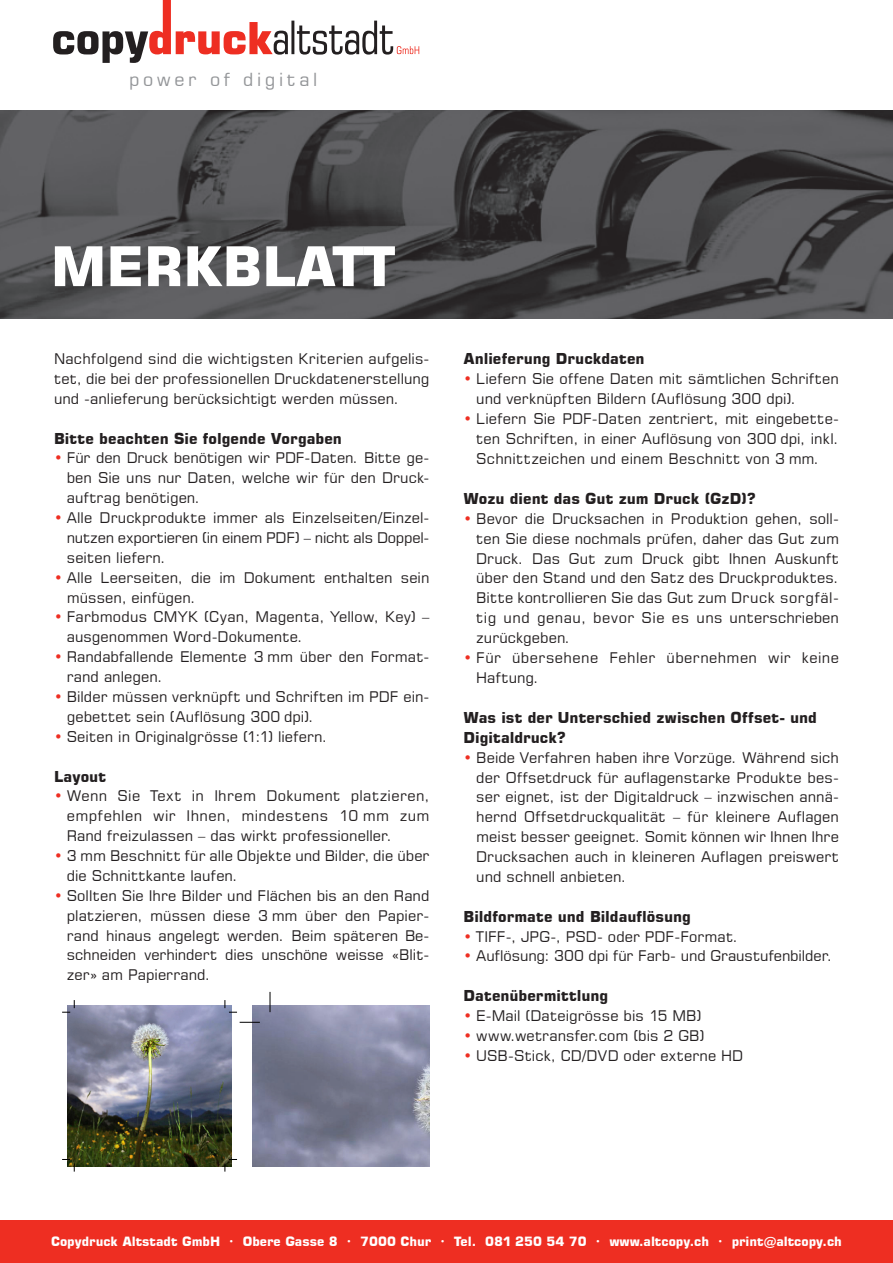
<style>
.page{position:relative;width:893px;height:1263px;background:#fff}
.page>*{position:absolute;margin:0;border:0;box-sizing:border-box;transform-origin:0 0}
.t1{font:700 54.75px "Square 721 BT";color:#fff}
.t2{font:18px "Square 721 BT";letter-spacing:.2em;color:#939598}
._01_Frage{font:700 15px/20.2px "Square 721 BT";color:#231f20}
._02_Antworten{font:14.7px/19.8px "Square 721 BT";letter-spacing:.005em;color:#231f20;text-align:justify}
._02_Antworten-2{font:14.7px/19.8px "Square 721 BT";letter-spacing:.025em;color:#231f20}
.t3{font:700 12.75px "Square 721 BT";color:#fff}
.s1{color:#ee2e22}
</style>
<div class="page">
<div style="left:0;top:1220px;width:893px;height:43px;background:#ee2e22"></div>
<svg style="left:53px;top:0;width:366px;height:63px"></svg>
<img style="left:0;top:111px;width:893px;height:208px">
<img style="left:67px;top:1005px;width:165px;height:161px">
<svg style="left:62px;top:1000px;width:13px;height:13px"></svg>
<svg style="left:62px;top:1159px;width:13px;height:12px"></svg>
<svg style="left:225px;top:1000px;width:12px;height:13px"></svg>
<svg style="left:225px;top:1159px;width:12px;height:12px"></svg>
<img style="left:252px;top:1005px;width:177px;height:161px">
<svg style="left:240px;top:1022px;width:20px;height:1px"></svg>
<svg style="left:270px;top:992px;width:1px;height:20px"></svg>
<p class="t2" style="left:129px;top:68px;width:190px">power of digital</p>
<p class="t1" style="left:51px;top:233px;width:347px">MERKBLATT</p>
<p class="_02_Antworten" style="left:54px;top:349px;width:377px">Nachfolgend sind die wichtigsten Kriterien aufgelis&shy;tet, die bei der professionellen Druckdatenerstellung und -anlieferung berücksichtigt werden müssen.</p>
<p class="_01_Frage" style="left:54px;top:428px;width:289px">Bitte beachten Sie folgende Vorgaben</p>
<p class="_02_Antworten" style="left:67px;top:448px;width:364px;text-indent:-13px"><span class="s1">•</span> Für den Druck benötigen wir PDF-Daten. Bitte ge&shy;ben Sie uns nur Daten, welche wir für den Druck&shy;auftrag benötigen.</p>
<p class="_02_Antworten" style="left:67px;top:508px;width:362px;text-indent:-13px"><span class="s1">•</span> Alle Druckprodukte immer als Einzelseiten/Einzel&shy;nutzen exportieren (in einem PDF) – nicht als Doppel&shy;seiten liefern.</p>
<p class="_02_Antworten" style="left:67px;top:567px;width:364px;text-indent:-13px"><span class="s1">•</span> Alle Leerseiten, die im Dokument enthalten sein müssen, einfügen.</p>
<p class="_02_Antworten" style="left:67px;top:607px;width:364px;text-indent:-13px"><span class="s1">•</span> Farbmodus CMYK (Cyan, Magenta, Yellow, Key) – ausgenommen Word-Dokumente.</p>
<p class="_02_Antworten" style="left:67px;top:647px;width:362px;text-indent:-13px"><span class="s1">•</span> Randabfallende Elemente 3 mm über den Format&shy;rand anlegen.</p>
<p class="_02_Antworten" style="left:67px;top:686px;width:364px;text-indent:-13px"><span class="s1">•</span> Bilder müssen verknüpft und Schriften im PDF ein&shy;gebettet sein (Auflösung 300 dpi).</p>
<p class="_02_Antworten" style="left:54px;top:726px;width:275px"><span class="s1">•</span> Seiten in Originalgrösse (1:1) liefern.</p>
<p class="_01_Frage" style="left:54px;top:766px;width:54px">Layout</p>
<p class="_02_Antworten" style="left:67px;top:786px;width:364px;text-indent:-13px"><span class="s1">•</span> Wenn Sie Text in Ihrem Dokument platzieren, empfehlen wir Ihnen, mindestens 10 mm zum Rand freizulassen – das wirkt professioneller.</p>
<p class="_02_Antworten" style="left:67px;top:845px;width:364px;text-indent:-13px"><span class="s1">•</span> 3 mm Beschnitt für alle Objekte und Bilder, die über die Schnittkante laufen.</p>
<p class="_02_Antworten" style="left:67px;top:885px;width:364px;text-indent:-13px"><span class="s1">•</span> Sollten Sie Ihre Bilder und Flächen bis an den Rand platzieren, müssen diese 3 mm über den Papier&shy;rand hinaus angelegt werden. Beim späteren Be&shy;schneiden verhindert dies unschöne weisse «Blit&shy;zer» am Papierrand.</p>
<p class="_01_Frage" style="left:463px;top:349px;width:183px">Anlieferung Druckdaten</p>
<p class="_02_Antworten" style="left:476px;top:369px;width:364px;text-indent:-13px"><span class="s1">•</span> Liefern Sie offene Daten mit sämtlichen Schriften und verknüpften Bildern (Auflösung 300 dpi).</p>
<p class="_02_Antworten" style="left:476px;top:408px;width:364px;text-indent:-13px"><span class="s1">•</span> Liefern Sie PDF-Daten zentriert, mit eingebette&shy;ten Schriften, in einer Auflösung von 300 dpi, inkl.<br>Schnittzeichen und einem Beschnitt von 3 mm.</p>
<p class="_01_Frage" style="left:463px;top:488px;width:294px">Wozu dient das Gut zum Druck (GzD)?</p>
<p class="_02_Antworten" style="left:476px;top:508px;width:364px;text-indent:-13px"><span class="s1">•</span> Bevor die Drucksachen in Produktion gehen, soll&shy;ten Sie diese nochmals prüfen, daher das Gut zum Druck. Das Gut zum Druck gibt Ihnen Auskunft über den Stand und den Satz des Druckproduktes.<br>Bitte kontrollieren Sie das Gut zum Druck sorgfäl&shy;tig und genau, bevor Sie es uns unterschrieben zurückgeben.</p>
<p class="_02_Antworten-2" style="left:476px;top:647px;width:364px;text-indent:-13px"><span class="s1">•</span> Für übersehene Fehler übernehmen wir keine<br>Haftung.</p>
<p class="_01_Frage" style="left:463px;top:707px;width:355px">Was ist der Unterschied zwischen Offset- und<br>Digitaldruck?</p>
<p class="_02_Antworten" style="left:476px;top:747px;width:364px;text-indent:-13px"><span class="s1">•</span> Beide Verfahren haben ihre Vorzüge. Während sich der Offsetdruck für auflagenstarke Produkte bes&shy;ser eignet, ist der Digitaldruck – inzwischen annä&shy;hernd Offsetdruckqualität – für kleinere Auflagen meist besser geeignet. Somit können wir Ihnen Ihre Drucksachen auch in kleineren Auflagen preiswert und schnell anbieten.</p>
<p class="_01_Frage" style="left:463px;top:906px;width:229px">Bildformate und Bildauflösung</p>
<p class="_02_Antworten" style="left:463px;top:926px;width:276px"><span class="s1">•</span> TIFF-, JPG-, PSD- oder PDF-Format.</p>
<p class="_02_Antworten" style="left:463px;top:946px;width:371px"><span class="s1">•</span> Auflösung: 300 dpi für Farb- und Graustufenbilder.</p>
<p class="_01_Frage" style="left:463px;top:985px;width:146px">Datenübermittlung</p>
<p class="_02_Antworten" style="left:463px;top:1005px;width:239px"><span class="s1">•</span> E-Mail (Dateigrösse bis 15 MB)</p>
<p class="_02_Antworten" style="left:463px;top:1025px;width:242px"><span class="s1">•</span> www.wetransfer.com (bis 2 GB)</p>
<p class="_02_Antworten" style="left:463px;top:1045px;width:281px"><span class="s1">•</span> USB-Stick, CD/DVD oder externe HD</p>
<p class="t3" style="left:51px;top:1234px;width:792px">Copydruck Altstadt GmbH · Obere Gasse 8 · 7000 Chur · Tel. 081 250 54 70 · www.altcopy.ch · print@altcopy.ch</p>
</div>
